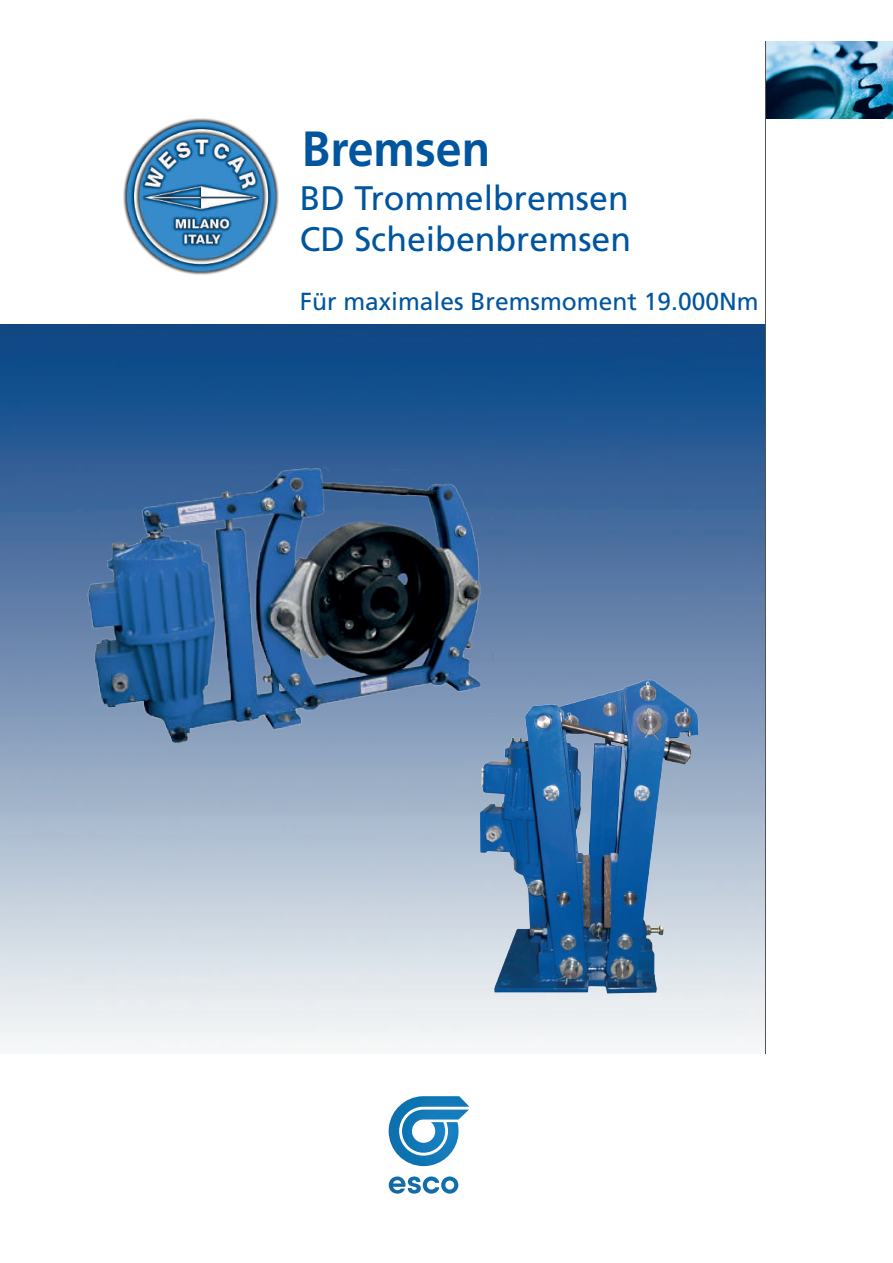
<style>
.page{position:relative;width:893px;height:1263px;background:#fff}
.page>*{position:absolute;margin:0;border:0;box-sizing:border-box;transform-origin:0 0}
.t1{font:700 49.35px "Frutiger LT Std";color:#01559f;scale:.94 1}
.t2{font:34.05px/40.8px "Frutiger LT Std";color:#01559f}
.t3{font:24.6px "Frutiger LT Std";color:#01559f}
</style>
<div class="page">
<img style="left:0;top:325px;width:765px;height:724px">
<img style="left:766px;top:41px;width:127px;height:77px">
<img style="left:123px;top:118px;width:156px;height:157px">
<hr style="left:765px;top:41px;width:1px;height:1013px;background:#515356">
<svg style="left:389px;top:1096px;width:80px;height:70px"></svg>
<svg style="left:389px;top:1176px;width:69px;height:17px"></svg>
<img style="left:441px;top:660px;width:289px;height:361px">
<img style="left:85px;top:468px;width:408px;height:280px">
<h1 class="t1" style="left:302px;top:120px;width:202px">Bremsen</h1>
<p class="t2" style="left:300px;top:178px;width:333px">BD Trommelbremsen<br>CD Scheibenbremsen</p>
<p class="t3" style="left:300px;top:287px;width:460px">Für maximales Bremsmoment 19.000Nm</p>
</div>
